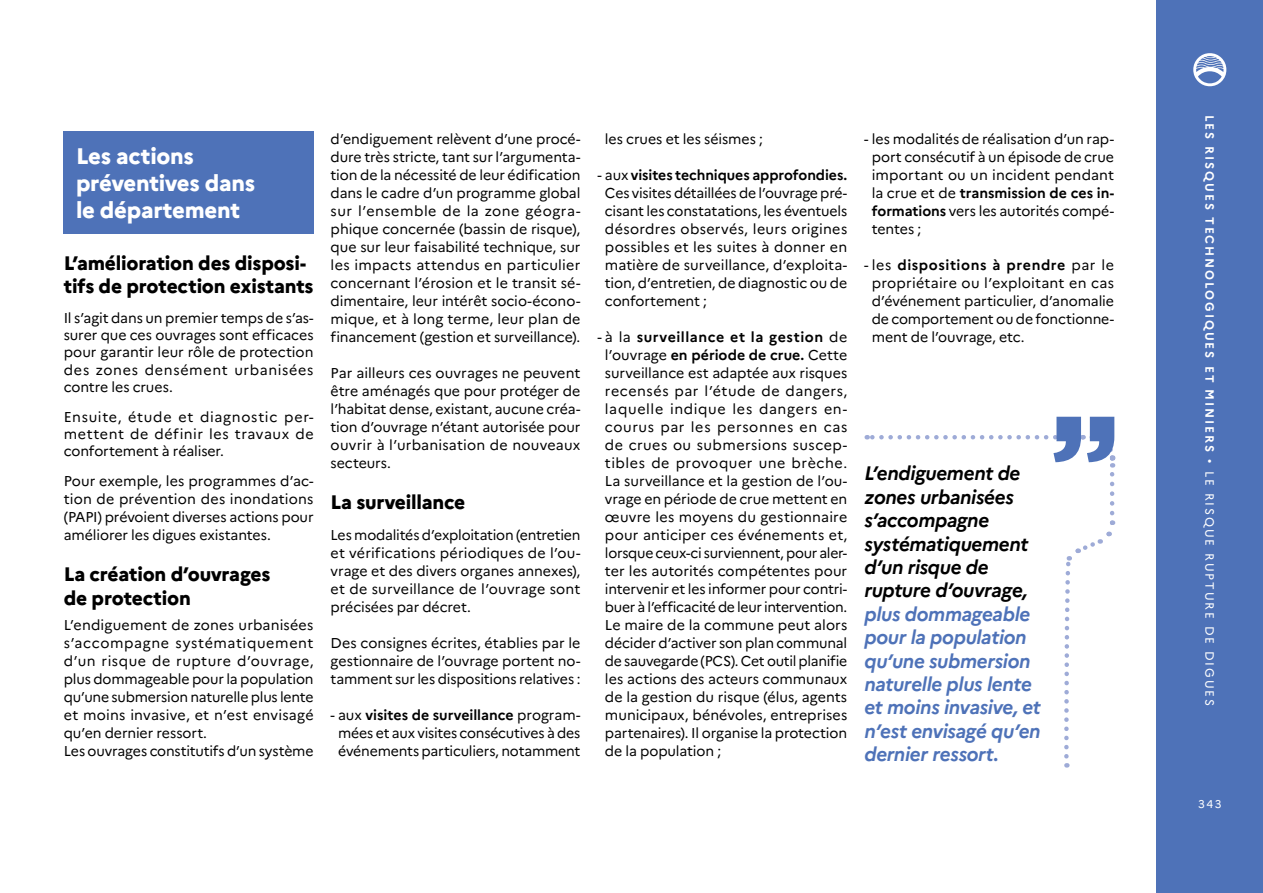
<style>
.page{position:relative;width:1263px;height:893px;background:#fff}
.page>*{position:absolute;margin:0;border:0;box-sizing:border-box;transform-origin:0 0}
.t1{font:800 22.5px/27px "Marianne";letter-spacing:-.01em;color:#fff}
.t2{font:italic 700 19.5px/23.4px "Marianne";letter-spacing:-.02em;color:#4e72b8}
.t3{font:800 19.5px/23.4px "Marianne";letter-spacing:-.01em;color:#000}
.t4{font:italic 700 19.5px/23.4px "Marianne";letter-spacing:-.02em;color:#000}
.t5{font:14.25px/18px "Marianne";letter-spacing:-.005em;color:#000;text-align:justify}
.t6{font:700 12px "Marianne";letter-spacing:.16em;color:#fff}
.t7{font:11.25px "Marianne";color:#fff}
.s1{font-weight:700}
.s2{font-weight:400}
</style>
<div class="page">
<div style="left:63px;top:132px;width:251px;height:102px;background:#4e72b8"></div>
<svg style="left:867px;top:417px;width:249px;height:351px"></svg>
<div style="left:1157px;top:0;width:106px;height:893px;background:#4e72b8"></div>
<svg style="left:1193px;top:53px;width:33px;height:33px"></svg>
<h1 class="t1" style="left:76px;top:141px;width:181px">Les actions préventives dans le département</h1>
<h2 class="t3" style="left:64px;top:250px;width:251px">L’amélioration des disposi&shy;tifs de protection existants</h2>
<p class="t5" style="left:64px;top:308px;width:251px;line-height:17.1px">Il s’agit dans un premier temps de s’as&shy;surer que ces ouvrages sont efficaces pour garantir leur rôle de protection des zones densément urbanisées contre les crues.</p>
<p class="t5" style="left:64px;top:407px;width:251px;line-height:17.1px">Ensuite, étude et diagnostic per&shy;mettent de définir les travaux de confortement à réaliser.</p>
<p class="t5" style="left:64px;top:471px;width:251px">Pour exemple, les programmes d’ac&shy;tion de prévention des inondations (PAPI) prévoient diverses actions pour améliorer les digues existantes.</p>
<h2 class="t3" style="left:64px;top:561px;width:208px">La création d’ouvrages de protection</h2>
<p class="t5" style="left:64px;top:615px;width:251px;text-align:left">L’endiguement de zones urbanisées s’accompagne systématiquement d’un risque de rupture d’ouvrage, plus dommageable pour la population qu’une submersion naturelle plus lente et moins invasive, et n’est envisagé qu’en dernier ressort.<br>Les ouvrages constitutifs d’un système</p>
<p class="t5" style="left:331px;top:129px;width:251px">d’endiguement relèvent d’une procé&shy;dure très stricte, tant sur l’argumenta&shy;tion de la nécessité de leur édification dans le cadre d’un programme global sur l’ensemble de la zone géogra&shy;phique concernée (bassin de risque), que sur leur faisabilité technique, sur les impacts attendus en particulier concernant l’érosion et le transit sé&shy;dimentaire, leur intérêt socio-écono&shy;mique, et à long terme, leur plan de financement (gestion et surveillance).</p>
<p class="t5" style="left:331px;top:363px;width:251px">Par ailleurs ces ouvrages ne peuvent être aménagés que pour protéger de l’habitat dense, existant, aucune créa&shy;tion d’ouvrage n’étant autorisée pour ouvrir à l’urbanisation de nouveaux secteurs.</p>
<h2 class="t3" style="left:331px;top:488px;width:136px">La surveillance</h2>
<p class="t5" style="left:331px;top:525px;width:251px">Les modalités d’exploitation (entretien et vérifications périodiques de l’ou&shy;vrage et des divers organes annexes), et de surveillance de l’ouvrage sont précisées par décret.</p>
<p class="t5" style="left:331px;top:633px;width:251px">Des consignes écrites, établies par le gestionnaire de l’ouvrage portent no&shy;tamment sur les dispositions relatives :</p>
<p class="t5" style="left:331px;top:705px;width:251px;text-align:center">- aux <span class="s1">visites de surveillance</span> program&shy;mées et aux visites consécutives à des événements particuliers, notamment</p>
<p class="t5" style="left:605px;top:129px;width:159px">les crues et les séismes ;</p>
<p class="t5" style="left:605px;top:165px;width:244px;text-indent:-7px">- aux <span class="s1">visites techniques approfondies.<br></span>Ces visites détaillées de l’ouvrage pré&shy;cisant les constatations, les éventuels désordres observés, leurs origines possibles et les suites à donner en matière de surveillance, d’exploita&shy;tion, d’entretien, de diagnostic ou de confortement ;</p>
<p class="t5" style="left:605px;top:327px;width:244px;text-indent:-7px">- à la <span class="s1">surveillance et la gestion</span> de l’ouvrage <span class="s1">en période de crue.</span> Cette surveillance est adaptée aux risques recensés par l’étude de dangers, laquelle indique les dangers en&shy;courus par les personnes en cas de crues ou submersions suscep&shy;tibles de provoquer une brèche.<br>La surveillance et la gestion de l’ou&shy;vrage en période de crue mettent en œuvre les moyens du gestionnaire pour anticiper ces événements et, lorsque ceux-ci surviennent, pour aler&shy;ter les autorités compétentes pour intervenir et les informer pour contri&shy;buer à l’efficacité de leur intervention.<br>Le maire de la commune peut alors décider d’activer son plan communal de sauvegarde (PCS). Cet outil planifie les actions des acteurs communaux de la gestion du risque (élus, agents municipaux, bénévoles, entreprises partenaires). Il organise la protection de la population ;</p>
<p class="t5" style="left:872px;top:129px;width:244px;text-indent:-7px">- les modalités de réalisation d’un rap&shy;port consécutif à un épisode de crue important ou un incident pendant la crue et de <span class="s1">transmission de ces in&shy;formations</span> vers les autorités compé&shy;tentes ;</p>
<p class="t5" style="left:872px;top:255px;width:244px;text-indent:-7px">- les <span class="s1">dispositions à prendre</span> par le propriétaire ou l’exploitant en cas d’événement particulier, d’anomalie de comportement ou de fonctionne&shy;ment de l’ouvrage, etc.</p>
<h2 class="t4" style="left:864px;top:460px;width:166px">L’endiguement de zones urbanisées s’accompagne systématiquement d’un risque de rupture d’ouvrage,</h2>
<h2 class="t2" style="left:864px;top:600px;width:178px">plus dommageable pour la population qu’une submersion naturelle plus lente et moins invasive, et n’est envisagé qu’en dernier ressort.</h2>
<p class="t6" style="left:1219px;top:115px;width:593px;rotate:90deg">LES RISQUES TECHNOLOGIQUES ET MINIERS <span class="s2">• LE RISQUE RUPTURE DE DIGUES</span></p>
<p class="t7" style="left:1198px;top:795px;width:25px">343</p>
</div>
